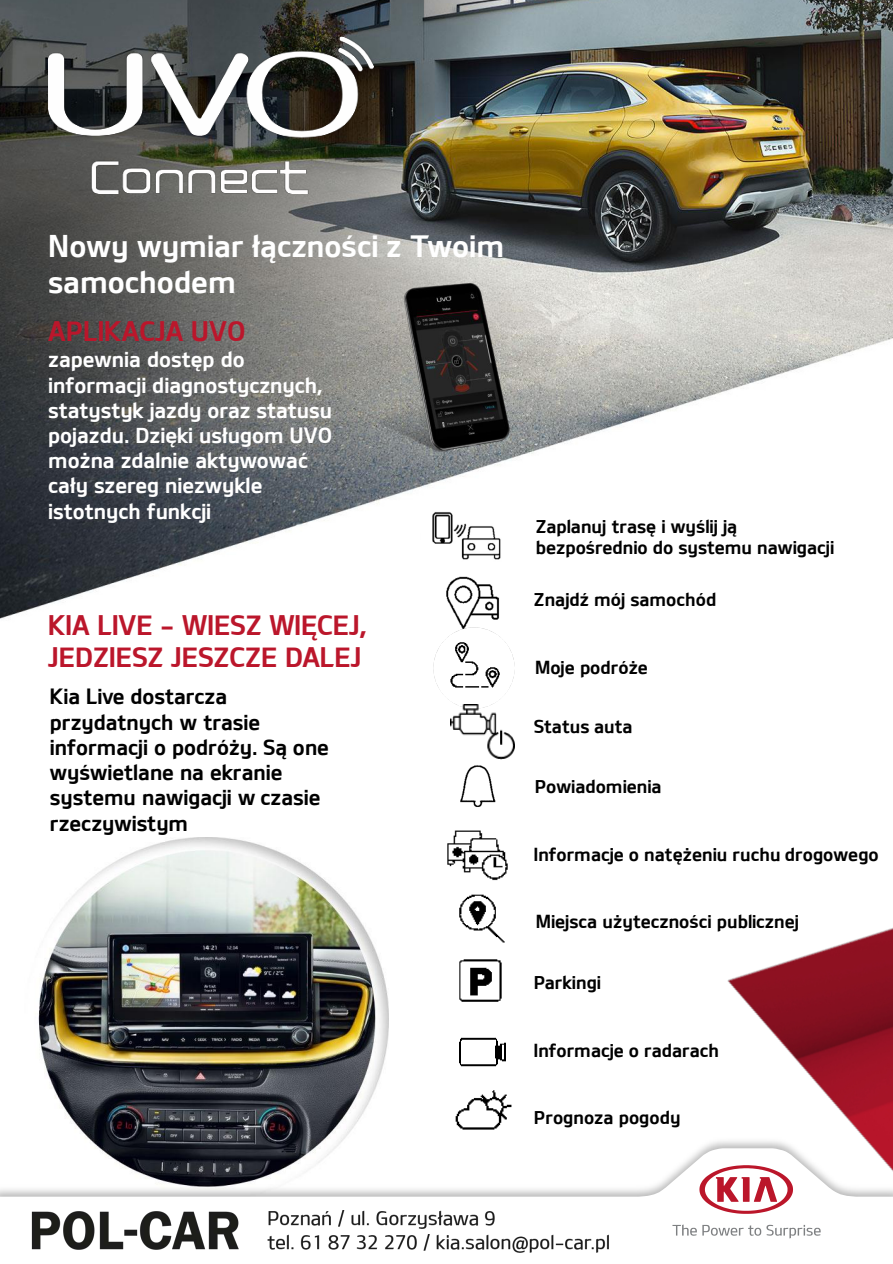
<style>
.page{position:relative;width:893px;height:1264px;background:#fff}
.page>*{position:absolute;margin:0;border:0;box-sizing:border-box;transform-origin:0 0}
.t1{font:30px/36px "Kia B";color:#fff}
.t2{font:27px/32.4px "Kia B";color:#bb162b}
.t3{font:21.15px "Kia B";color:#fff}
.t4{font:21.15px "Kia B";color:#000}
.t5{font:21px/25.2px "Kia B";color:#fff}
.t6{font:21px/25.2px "Kia B";color:#000}
.t7{font:18px/21.6px "Kia B";color:#000}
</style>
<div class="page">
<img style="left:727px;top:927px;width:166px;height:205px">
<img style="left:0;top:0;width:893px;height:619px">
<img style="left:442px;top:750px;width:72px;height:72px;border-radius:50%">
<img style="left:459px;top:894px;width:46px;height:49px">
<img style="left:459px;top:959px;width:43px;height:43px">
<img style="left:459px;top:1037px;width:47px;height:30px">
<img style="left:455px;top:1090px;width:57px;height:40px">
<img style="left:38px;top:837px;width:351px;height:295px">
<img style="left:421px;top:492px;width:93px;height:89px;border-radius:50%">
<img style="left:447px;top:830px;width:61px;height:51px">
<img style="left:430px;top:559px;width:85px;height:85px;border-radius:50%">
<img style="left:433px;top:627px;width:82px;height:81px;border-radius:50%">
<img style="left:450px;top:704px;width:65px;height:55px">
<img style="left:83px;top:1132px;width:810px;height:15px">
<svg style="left:0;top:1147px;width:893px;height:106px"></svg>
<img style="left:24px;top:1209px;width:592px;height:43px">
<svg style="left:699px;top:1164px;width:94px;height:49px"></svg>
<svg style="left:672px;top:1224px;width:149px;height:14px"></svg>
<img style="left:374px;top:283px;width:142px;height:169px">
<img style="left:49px;top:36px;width:325px;height:157px">
<h1 class="t1" style="left:48px;top:226px;width:457px">Nowy wymiar łączności z Twoim samochodem</h1>
<h2 class="t2" style="left:48px;top:314px;width:199px">APLIKACJA UVO</h2>
<p class="t5" style="left:48px;top:346px;width:198px">zapewnia dostęp do</p>
<p class="t3" style="left:48px;top:371px;width:276px">informacji diagnostycznych,</p>
<p class="t5" style="left:48px;top:396px;width:286px">statystyk jazdy oraz statusu pojazdu. Dzięki usługom UVO można zdalnie aktywować cały szereg niezwykle istotnych funkcji</p>
<h2 class="t2" style="left:48px;top:607px;width:320px">KIA LIVE - WIESZ WIĘCEJ,<br>JEDZIESZ JESZCZE DALEJ</h2>
<p class="t4" style="left:50px;top:683px;width:179px">Kia Live dostarcza</p>
<p class="t6" style="left:50px;top:708px;width:281px">przydatnych w trasie informacji o podróży. Są one wyświetlane na ekranie systemu nawigacji w czasie rzeczywistym</p>
<p class="t7" style="left:536px;top:514px;width:300px">Zaplanuj trasę i wyślij ją bezpośrednio do systemu nawigacji</p>
<p class="t7" style="left:534px;top:587px;width:184px">Znajdź mój samochód</p>
<p class="t7" style="left:535px;top:655px;width:114px">Moje podróże</p>
<p class="t7" style="left:534px;top:715px;width:100px">Status auta</p>
<p class="t7" style="left:535px;top:774px;width:128px">Powiadomienia</p>
<p class="t7" style="left:534px;top:842px;width:346px">Informacje o natężeniu ruchu drogowego</p>
<p class="t7" style="left:536px;top:909px;width:265px">Miejsca użyteczności publicznej</p>
<p class="t7" style="left:534px;top:970px;width:69px">Parkingi</p>
<p class="t7" style="left:534px;top:1038px;width:187px">Informacje o radarach</p>
<p class="t7" style="left:534px;top:1105px;width:148px">Prognoza pogody</p>
</div>
